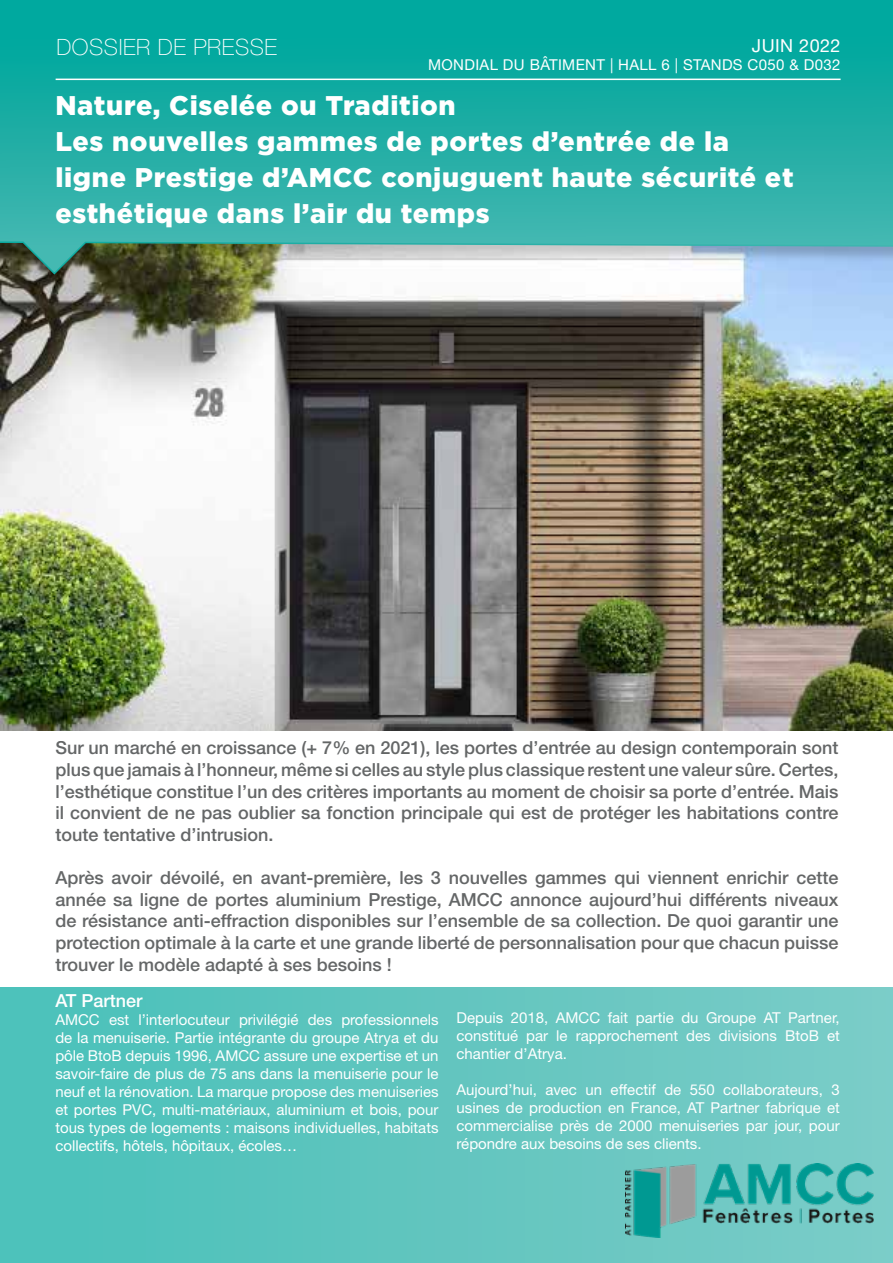
<style>
.page{position:relative;width:893px;height:1263px;background:#fff}
.page>*{position:absolute;margin:0;border:0;box-sizing:border-box;transform-origin:0 0}
.t1{font:900 27px/36px "Gotham";letter-spacing:.025em;color:#fff}
.t2{font:100 22.5px "Helvetica Neue LT Pro";letter-spacing:.025em;color:#fff}
.t3{font:500 18px/21.6px "Helvetica Neue LT Pro";color:#323536;text-align:justify}
.t4{font:500 18px "Helvetica Neue LT Pro";color:#fff}
.t5{font:18px "Helvetica Neue LT Pro";letter-spacing:.025em;color:#fff}
.t6{font:15px/18px "Helvetica Neue LT Pro";color:#fff;text-align:justify}
.t7{font:15px "Helvetica Neue LT Pro";letter-spacing:.025em;color:#fff}
</style>
<div class="page">
<img style="left:1px;top:290px;width:892px;height:440px">
<div style="left:0;top:987px;width:893px;height:276px;background:linear-gradient(to right,#49c0b9,#7bccc7)"></div>
<div style="left:0;top:0;width:893px;height:290px;background:#000;opacity:.2"></div>
<svg style="left:0;top:0;width:893px;height:276px"></svg>
<hr style="left:56px;top:79px;width:785px;height:1px;background:#fff">
<img style="left:625px;top:1164px;width:249px;height:73px">
<p class="t2" style="left:56px;top:34px;width:222px">DOSSIER DE PRESSE</p>
<p class="t5" style="left:752px;top:34px;width:90px">JUIN 2022</p>
<p class="t7" style="left:428px;top:55px;width:414px">MONDIAL DU BÂTIMENT | HALL 6 | STANDS C050 &amp; D032</p>
<h1 class="t1" style="left:55px;top:87px;width:740px">Nature, Ciselée ou Tradition<br>Les nouvelles gammes de portes d’entrée de la ligne Prestige d’AMCC conjuguent haute sécurité et esthétique dans l’air du temps</h1>
<p class="t3" style="left:55px;top:737px;width:785px">Sur un marché en croissance (+ 7% en 2021), les portes d’entrée au design contemporain sont plus que jamais à l’honneur, même si celles au style plus classique restent une valeur sûre. Certes, l’esthétique constitue l’un des critères importants au moment de choisir sa porte d’entrée. Mais il convient de ne pas oublier sa fonction principale qui est de protéger les habitations contre toute tentative d’intrusion.</p>
<p class="t3" style="left:55px;top:867px;width:785px">Après avoir dévoilé, en avant-première, les 3 nouvelles gammes qui viennent enrichir cette année sa ligne de portes aluminium Prestige, AMCC annonce aujourd’hui différents niveaux de résistance anti-effraction disponibles sur l’ensemble de sa collection. De quoi garantir une protection optimale à la carte et une grande liberté de personnalisation pour que chacun puisse trouver le modèle adapté à ses besoins !</p>
<p class="t4" style="left:55px;top:990px;width:89px">AT Partner</p>
<p class="t6" style="left:55px;top:1010px;width:385px">AMCC est l’interlocuteur privilégié des professionnels de la menuiserie. Partie intégrante du groupe Atrya et du pôle BtoB depuis 1996, AMCC assure une expertise et un savoir-faire de plus de 75 ans dans la menuiserie pour le neuf et la rénovation. La marque propose des menuiseries et portes PVC, multi-matériaux, aluminium et bois, pour tous types de logements : maisons individuelles, habitats collectifs, hôtels, hôpitaux, écoles…</p>
<p class="t6" style="left:457px;top:1008px;width:385px">Depuis 2018, AMCC fait partie du Groupe AT Partner, constitué par le rapprochement des divisions BtoB et chantier d’Atrya.</p>
<p class="t6" style="left:457px;top:1080px;width:385px">Aujourd’hui, avec un effectif de 550 collaborateurs, 3 usines de production en France, AT Partner fabrique et commercialise près de 2000 menuiseries par jour, pour répondre aux besoins de ses clients.</p>
</div>
